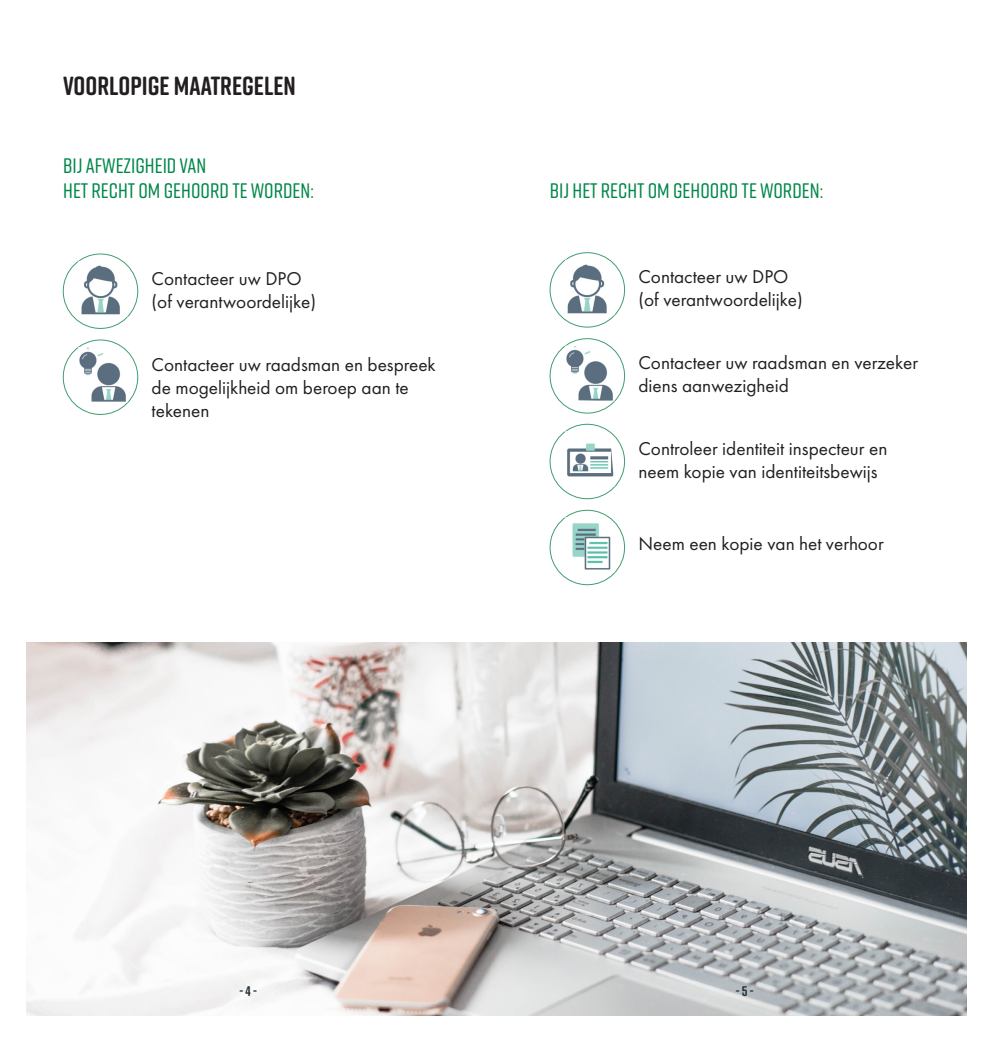
<style>
.page{position:relative;width:993px;height:1042px;background:#fff}
.page>*{position:absolute;margin:0;border:0;box-sizing:border-box;transform-origin:0 0}
.t1{font:700 26.25px "Rift Soft";color:#231f20}
.t2{font:500 21px "Rift Soft";color:#018749}
.t3{font:19.25px/23.1px "Futura PT";color:#231f20}
.t4{font:700 14px "Rift Soft";color:#263237}
.t5{font:700 14px "Rift Soft";color:#26323a}
</style>
<div class="page">
<img style="left:26px;top:642px;width:940px;height:374px">
<div style="left:549px;top:252px;width:75px;height:75px;border:1px solid #409e71;border-radius:50%"></div>
<img style="left:562px;top:260px;width:52px;height:55px">
<div style="left:549px;top:338px;width:75px;height:75px;border:1px solid #409e71;border-radius:50%"></div>
<img style="left:562px;top:345px;width:52px;height:56px">
<div style="left:549px;top:424px;width:75px;height:75px;border:1px solid #409e71;border-radius:50%"></div>
<img style="left:562px;top:431px;width:52px;height:56px">
<div style="left:549px;top:510px;width:75px;height:75px;border:1px solid #409e71;border-radius:50%"></div>
<img style="left:562px;top:517px;width:52px;height:56px">
<div style="left:63px;top:254px;width:75px;height:75px;border:1px solid #409e71;border-radius:50%"></div>
<img style="left:76px;top:261px;width:51px;height:56px">
<div style="left:63px;top:340px;width:75px;height:75px;border:1px solid #409e71;border-radius:50%"></div>
<img style="left:76px;top:347px;width:51px;height:56px">
<p class="t1" style="left:63px;top:67px;width:234px">VOORLOPIGE MAATREGELEN</p>
<p class="t2" style="left:63px;top:151px;width:144px">BIJ AFWEZIGHEID VAN</p>
<p class="t2" style="left:63px;top:176px;width:252px">HET RECHT OM GEHOORD TE WORDEN:</p>
<p class="t3" style="left:152px;top:266px;width:151px">Contacteer uw DPO</p>
<p class="t3" style="left:152px;top:290px;width:166px">(of verantwoordelijke)</p>
<p class="t3" style="left:152px;top:352px;width:285px">Contacteer uw raadsman en bespreek de mogelijkheid om beroep aan te tekenen</p>
<p class="t2" style="left:549px;top:176px;width:275px">BIJ HET RECHT OM GEHOORD TE WORDEN:</p>
<p class="t3" style="left:638px;top:265px;width:151px">Contacteer uw DPO</p>
<p class="t3" style="left:638px;top:288px;width:166px">(of verantwoordelijke)</p>
<p class="t3" style="left:638px;top:351px;width:281px">Contacteer uw raadsman en verzeker diens aanwezigheid</p>
<p class="t3" style="left:638px;top:437px;width:250px">Controleer identiteit inspecteur en neem kopie van identiteitsbewijs</p>
<p class="t3" style="left:638px;top:532px;width:247px">Neem een kopie van het verhoor</p>
<p class="t4" style="left:239px;top:981px;width:19px">- 4 -</p>
<p class="t5" style="left:735px;top:981px;width:19px">- 5 -</p>
</div>
